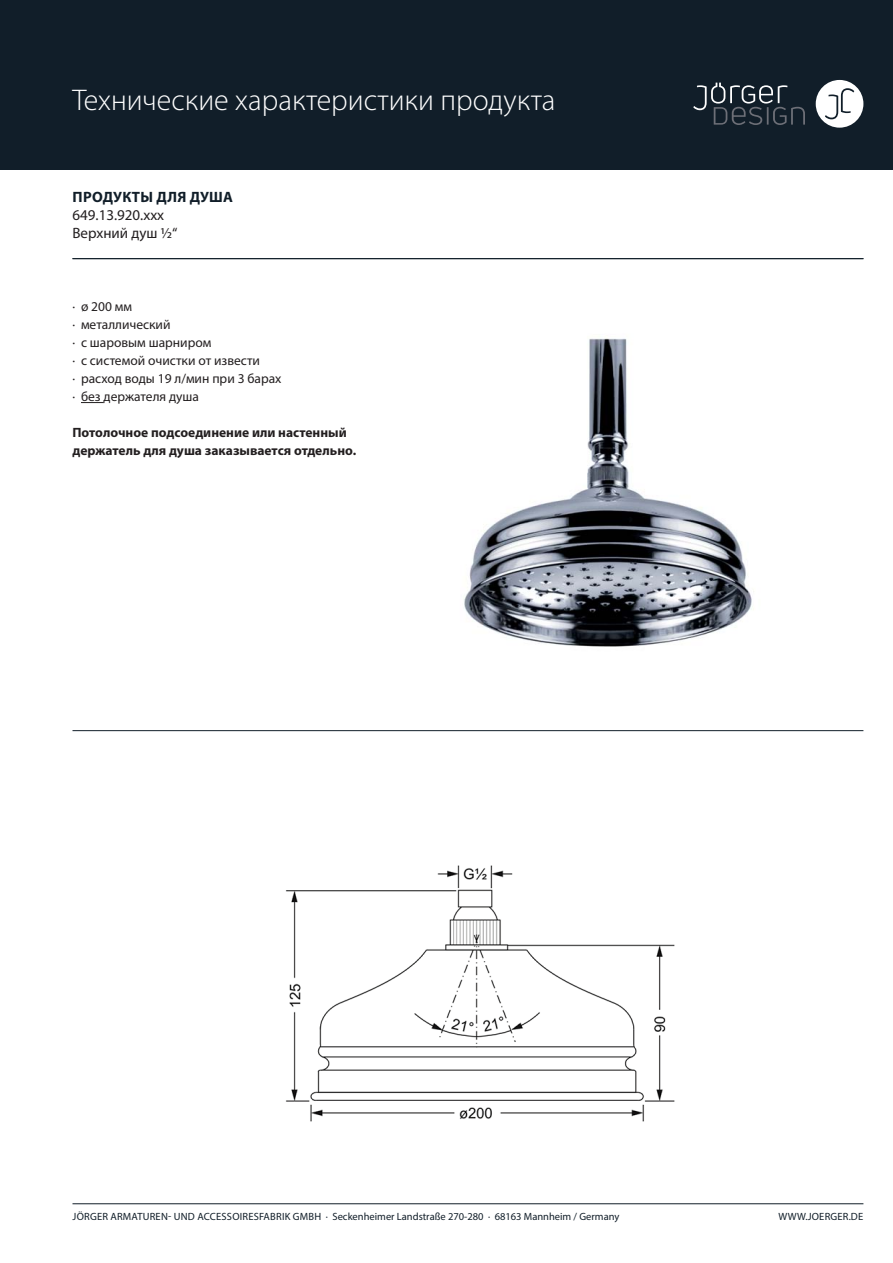
<style>
.page{position:relative;width:893px;height:1263px;background:#fff}
.page>*{position:absolute;margin:0;border:0;box-sizing:border-box;transform-origin:0 0}
.t1{font:300 30px "Myriad Pro";color:#fff}
.t2{font:15px "Myriad Pro";color:#231f20}
.t3{font:700 15px "Myriad Pro";letter-spacing:.02em;color:#111e29}
.t4{font:13.5px/18px "Myriad Pro";color:#231f20}
.t5{font:700 13.5px/18px "Myriad Pro";color:#231f20}
.t6{font:10.5px "Myriad Pro";letter-spacing:.005em;color:#111e29}
</style>
<div class="page">
<div style="left:0;top:0;width:893px;height:169px;background:#111e29"></div>
<div style="left:816px;top:80px;width:47px;height:48px;background:#fff;border-radius:50%"></div>
<svg style="left:825px;top:88px;width:29px;height:31px"></svg>
<svg style="left:693px;top:83px;width:112px;height:42px"></svg>
<hr style="left:72px;top:1203px;width:791px;height:1px;background:#111e29">
<img style="left:464px;top:338px;width:290px;height:309px">
<hr style="left:72px;top:258px;width:791px;height:1px;background:#111e29">
<hr style="left:72px;top:730px;width:791px;height:1px;background:#111e29">
<svg style="left:81px;top:402px;width:23px;height:1px"></svg>
<img style="left:285px;top:865px;width:390px;height:257px">
<h1 class="t1" style="left:72px;top:82px;width:484px">Технические характеристики продукта</h1>
<p class="t3" style="left:73px;top:188px;width:162px">ПРОДУКТЫ ДЛЯ ДУША</p>
<p class="t2" style="left:72px;top:224px;width:106px">Верхний душ ½“</p>
<p class="t2" style="left:72px;top:206px;width:93px">649.13.920.xxx</p>
<p class="t4" style="left:72px;top:298px;width:211px">· ø 200 мм<br>· металлический<br>· с шаровым шарниром<br>· с системой очистки от извести<br>· расход воды 19 л/мин при 3 барах · без держателя душа</p>
<p class="t5" style="left:72px;top:424px;width:285px">Потолочное подсоединение или настенный держатель для душа заказывается отдельно.</p>
<p class="t6" style="left:73px;top:1211px;width:548px">JÖRGER ARMATUREN- UND ACCESSOIRESFABRIK GMBH · Seckenheimer Landstraße 270-280 · 68163 Mannheim / Germany</p>
<p class="t6" style="left:778px;top:1211px;width:86px">WWW.JOERGER.DE</p>
</div>
